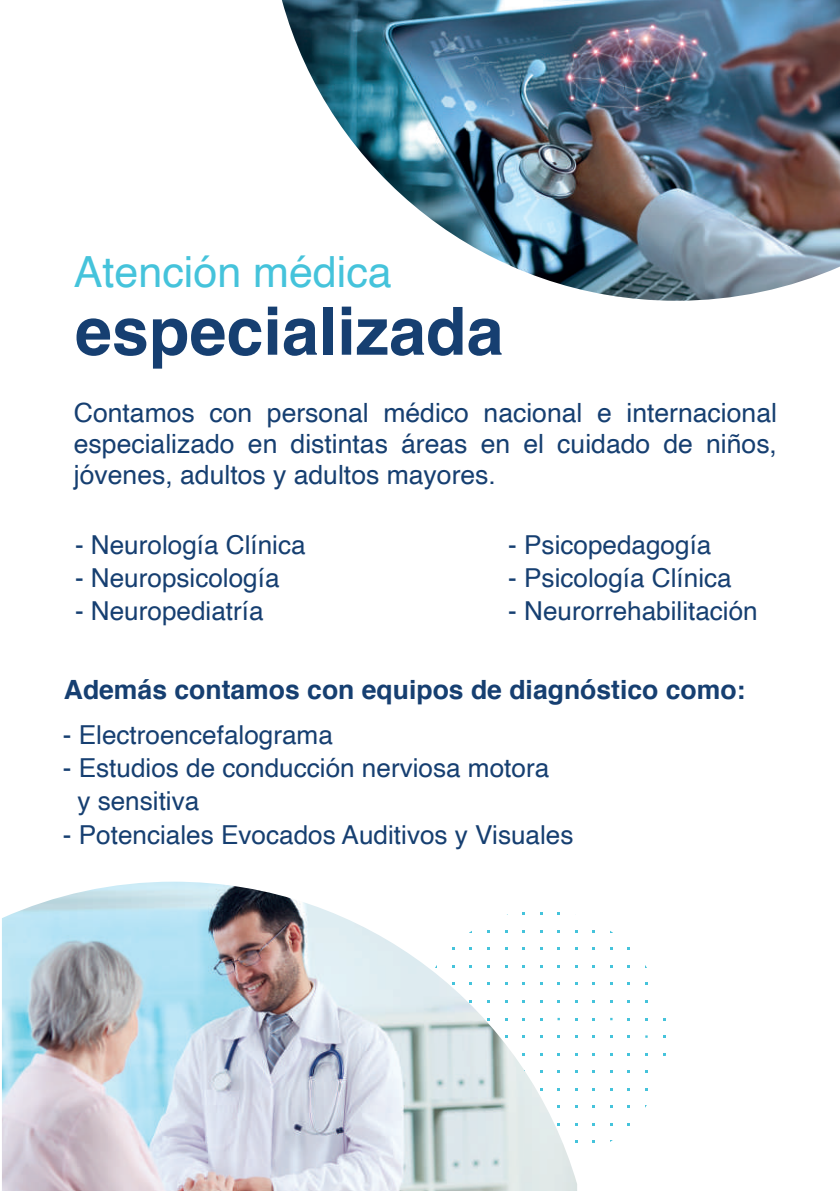
<style>
.page{position:relative;width:840px;height:1191px;background:#fff}
.page>*{position:absolute;margin:0;border:0;box-sizing:border-box;transform-origin:0 0}
.t1{font:700 66.4px "Helvetica";color:#163f71}
.t2{font:43px "Helvetica";color:#45c3db}
.t3{font:26.6px/30.6px "Helvetica";color:#163f71;text-align:justify}
.t4{font:700 26.6px "Helvetica";color:#163f71}
.t5{font:26px/33.2px "Helvetica";color:#163f71}
</style>
<div class="page">
<img style="left:282px;top:0;width:557px;height:301px">
<img style="left:2px;top:881px;width:575px;height:310px">
<h2 class="t2" style="left:74px;top:238px;width:319px">Atención médica</h2>
<h1 class="t1" style="left:75px;top:278px;width:430px">especializada</h1>
<p class="t3" style="left:74px;top:398px;width:704px">Contamos con personal médico nacional e internacional especializado en distintas áreas en el cuidado de niños, jóvenes, adultos y adultos mayores.</p>
<p class="t5" style="left:75px;top:529px;width:232px">- Neurología Clínica</p>
<p class="t5" style="left:75px;top:562px;width:206px">- Neuropsicología</p>
<p class="t5" style="left:75px;top:595px;width:190px">- Neuropediatría</p>
<p class="t5" style="left:508px;top:529px;width:204px">- Psicopedagogía</p>
<p class="t5" style="left:508px;top:562px;width:225px">- Psicología Clínica</p>
<p class="t5" style="left:508px;top:595px;width:251px">- Neurorrehabilitación</p>
<p class="t4" style="left:64px;top:668px;width:682px">Además contamos con equipos de diagnóstico como:</p>
<p class="t5" style="left:63px;top:719px;width:271px">- Electroencefalograma</p>
<p class="t5" style="left:77px;top:752px;width:473px;text-indent:-15px">- Estudios de conducción nerviosa motora y sensitiva</p>
<p class="t5" style="left:63px;top:818px;width:512px">- Potenciales Evocados Auditivos y Visuales</p>
</div>
